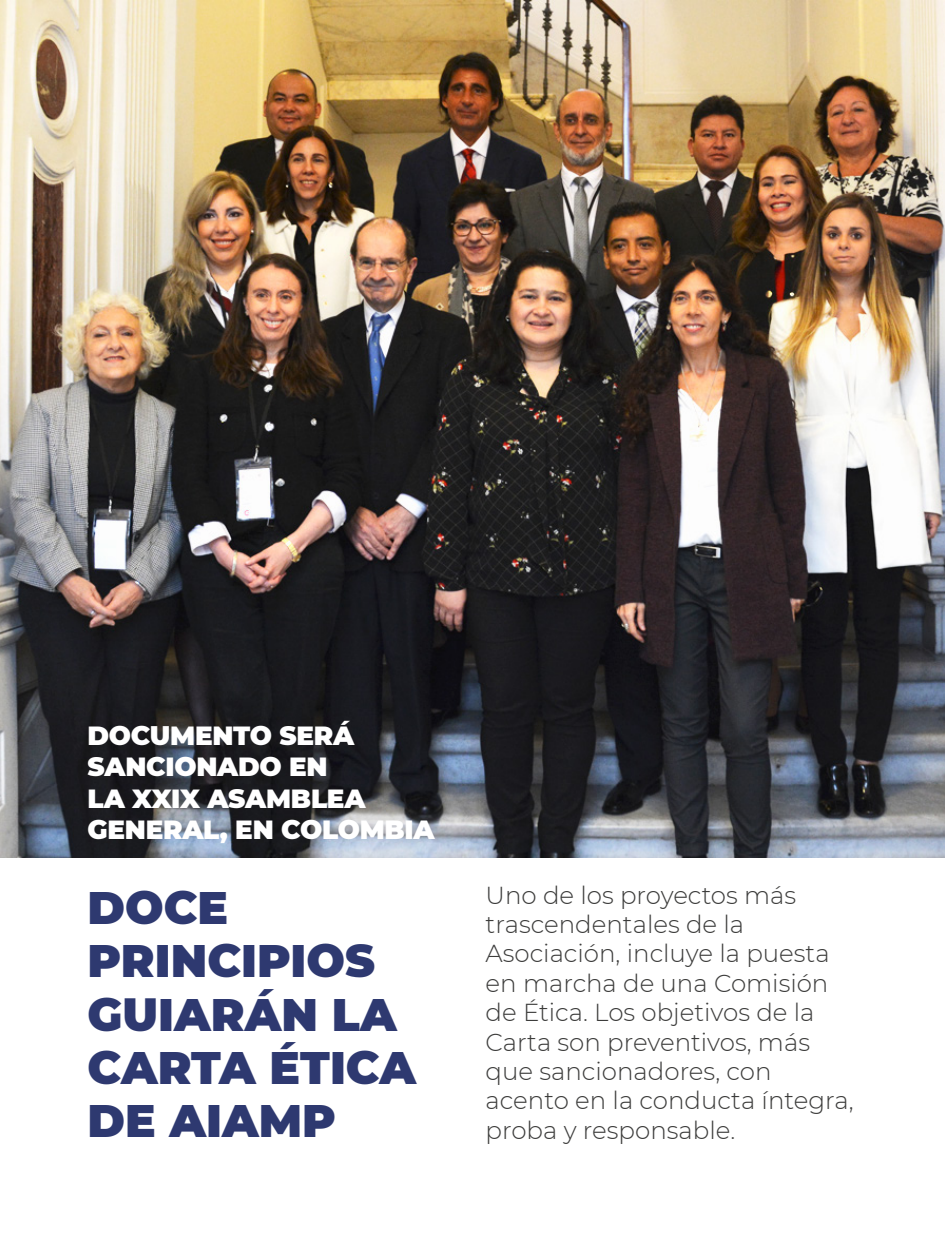
<style>
.page{position:relative;width:945px;height:1260px;background:#fff}
.page>*{position:absolute;margin:0;border:0;box-sizing:border-box;transform-origin:0 0}
.t1{font:900 45.5px/53.4px "Montserrat";color:#2e3970}
.t2{font:900 26.25px/31.5px "Montserrat";letter-spacing:-.01em;color:#fff}
.t3{font:300 24.5px/29.4px "Montserrat";color:#3c3c3b}
</style>
<div class="page">
<img style="left:0;top:0;width:945px;height:858px">
<p class="t2" style="left:88px;top:718px;width:349px">DOCUMENTO SERÁ<br>SANCIONADO EN<br>LA XXIX ASAMBLEA<br>GENERAL, EN COLOMBIA</p>
<h1 class="t1" style="left:88px;top:878px;width:330px">DOCE<br>PRINCIPIOS<br>GUIARÁN LA<br>CARTA ÉTICA<br>DE AIAMP</h1>
<p class="t3" style="left:486px;top:879px;width:370px">Uno de los proyectos más trascendentales de la<br>Asociación, incluye la puesta en marcha de una Comisión de Ética. Los objetivos de la<br>Carta son preventivos, más que sancionadores, con acento en la conducta íntegra, proba y responsable.</p>
</div>
